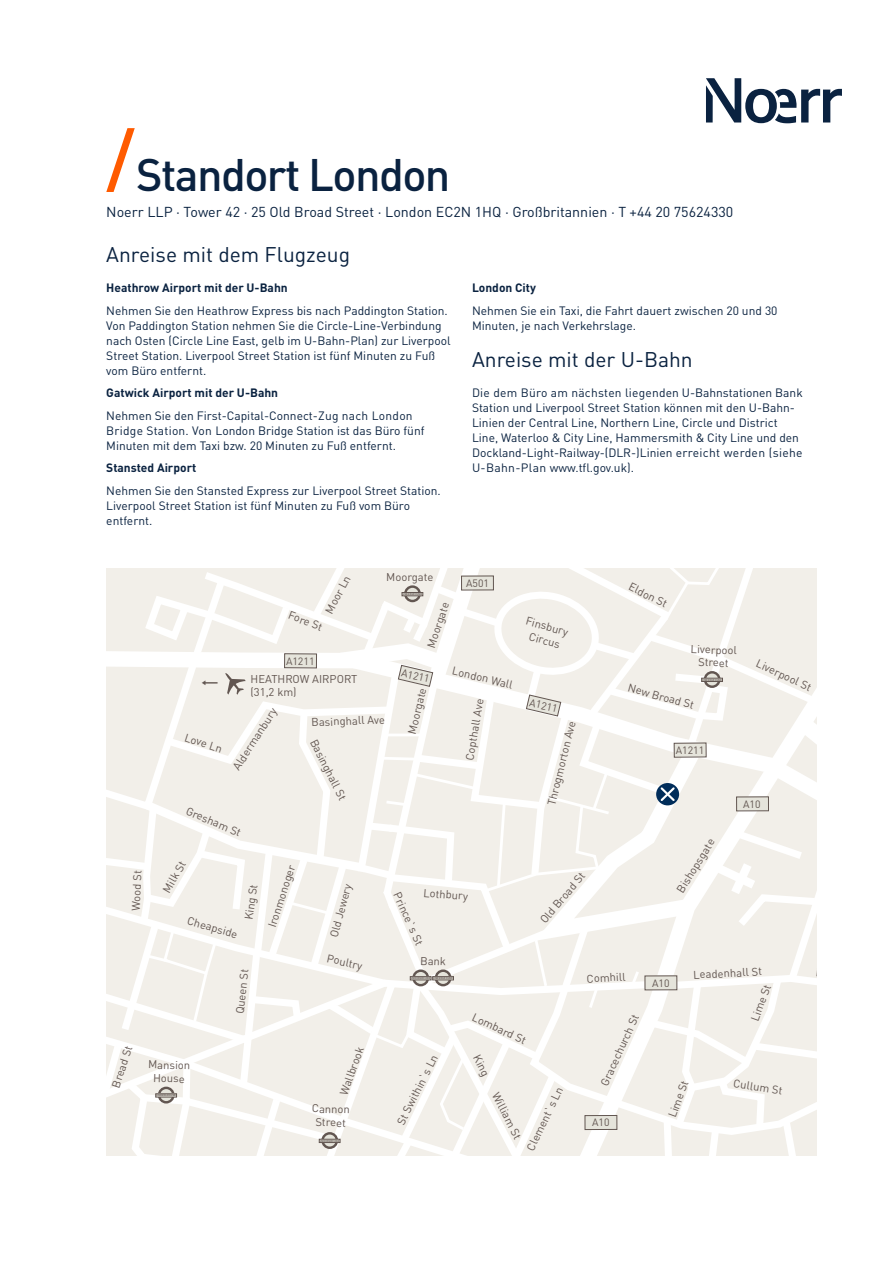
<style>
.page{position:relative;width:893px;height:1263px;background:#fff}
.page>*{position:absolute;margin:0;border:0;box-sizing:border-box;transform-origin:0 0}
.t1{font:500 45px "DINOT";letter-spacing:-.035em;color:#0a2240}
.t2{font:21px "DINOT";color:#0a2240}
.t3{font:14.25px "DINOT";color:#0a2240}
.t4{font:12px/15px "DINOT";color:#0a2240}
.t5{font:700 12px "DINOT";color:#0a2240}
.t6{font:11.25px/13.5px "DINOT";letter-spacing:-.005em;color:#625651;text-align:center}
.t7{font:10.5px "DINOT";color:#625651}
.t8{font:700 2.7px "DINOT";color:#625651}
.s1{font-size:74.25px;color:#ff5b00}
</style>
<div class="page">
<svg style="left:706px;top:78px;width:136px;height:45px"></svg>
<svg style="left:106px;top:568px;width:710px;height:587px"></svg>
<h1 class="t1" style="left:106px;top:140px;width:346px"><span class="s1">/</span>Standort London</h1>
<p class="t3" style="left:106px;top:201px;width:629px">Noerr LLP · Tower 42 · 25 Old Broad Street · London EC2N 1HQ · Großbritannien · T +44 20 75624330</p>
<h2 class="t2" style="left:106px;top:239px;width:245px">Anreise mit dem Flugzeug</h2>
<p class="t5" style="left:106px;top:278px;width:183px">Heathrow Airport mit der U-Bahn</p>
<p class="t4" style="left:106px;top:302px;width:346px">Nehmen Sie den Heathrow Express bis nach Paddington Station.<br>Von Paddington Station nehmen Sie die Circle-Line-Verbindung nach Osten (Circle Line East, gelb im U-Bahn-Plan) zur Liverpool Street Station. Liverpool Street Station ist fünf Minuten zu Fuß vom Büro entfernt.</p>
<p class="t5" style="left:106px;top:383px;width:173px">Gatwick Airport mit der U-Bahn</p>
<p class="t4" style="left:106px;top:407px;width:320px">Nehmen Sie den First-Capital-Connect-Zug nach London<br>Bridge Station. Von London Bridge Station ist das Büro fünf<br>Minuten mit dem Taxi bzw. 20 Minuten zu Fuß entfernt.</p>
<p class="t5" style="left:106px;top:458px;width:92px">Stansted Airport</p>
<p class="t4" style="left:106px;top:482px;width:336px">Nehmen Sie den Stansted Express zur Liverpool Street Station.<br>Liverpool Street Station ist fünf Minuten zu Fuß vom Büro entfernt.</p>
<p class="t5" style="left:472px;top:278px;width:66px">London City</p>
<p class="t4" style="left:472px;top:302px;width:307px">Nehmen Sie ein Taxi, die Fahrt dauert zwischen 20 und 30<br>Minuten, je nach Verkehrslage.</p>
<h2 class="t2" style="left:472px;top:344px;width:222px">Anreise mit der U-Bahn</h2>
<p class="t4" style="left:472px;top:385px;width:332px">Die dem Büro am nächsten liegenden U-Bahnstationen Bank Station und Liverpool Street Station können mit den U-Bahn-Linien der Central Line, Northern Line, Circle und District Line, Waterloo &amp; City Line, Hammersmith &amp; City Line und den Dockland-Light-Railway-(DLR-)Linien erreicht werden (siehe U-Bahn-Plan www.tfl.gov.uk).</p>
<p class="t6" style="left:187px;top:730px;width:40px;rotate:18deg">Love Ln</p>
<p class="t6" style="left:322px;top:609px;width:43px;rotate:-62deg">Moor Ln</p>
<p class="t6" style="left:291px;top:607px;width:37px;rotate:21deg">Fore St</p>
<p class="t7" style="left:286px;top:653px;width:30px">A1211</p>
<p class="t6" style="left:386px;top:569px;width:49px">Moorgate</p>
<p class="t8" style="left:403px;top:592px;width:21px">UNDERGROUND</p>
<p class="t6" style="left:423px;top:645px;width:49px;rotate:-71deg">Moorgate</p>
<p class="t7" style="left:466px;top:575px;width:25px">A501</p>
<p class="t6" style="left:251px;top:671px;width:108px;text-align:left">HEATHROW AIRPORT (31,2 km)</p>
<p class="t6" style="left:229px;top:765px;width:73px;rotate:-57deg">Alderm anbury</p>
<p class="t6" style="left:311px;top:715px;width:75px;rotate:-2deg">Basinghall Ave</p>
<p class="t6" style="left:320px;top:736px;width:68px;rotate:63deg">Basinghall St</p>
<p class="t6" style="left:454px;top:663px;width:63px;rotate:13deg">London Wall</p>
<p class="t7" style="left:403px;top:665px;width:30px;rotate:13deg">A1211</p>
<p class="t6" style="left:405px;top:732px;width:49px;rotate:-77deg">Moorgate</p>
<p class="t6" style="left:462px;top:759px;width:64px;rotate:-81deg">Copthall Ave</p>
<p class="t6" style="left:190px;top:803px;width:60px;rotate:23deg">Gresham St</p>
<p class="t6" style="left:528px;top:613px;width:45px;line-height:14.1px;rotate:15deg">Finsbury<br>Circus</p>
<p class="t7" style="left:531px;top:694px;width:30px;rotate:13deg">A1211</p>
<p class="t6" style="left:544px;top:803px;width:87px;rotate:-76deg">Throgm orton Ave</p>
<p class="t6" style="left:633px;top:579px;width:43px;rotate:27deg">Eldon St</p>
<p class="t6" style="left:691px;top:642px;width:48px;line-height:12.6px;rotate:2deg">Liverpool<br>Street</p>
<p class="t8" style="left:702px;top:678px;width:21px">UNDERGROUND</p>
<p class="t6" style="left:630px;top:679px;width:70px;rotate:16deg">New Broad St</p>
<p class="t7" style="left:675px;top:742px;width:30px;rotate:-1deg">A1211</p>
<p class="t6" style="left:760px;top:656px;width:61px;rotate:25deg">Liverpool St</p>
<p class="t7" style="left:743px;top:796px;width:19px">A10</p>
<p class="t6" style="left:159px;top:888px;width:36px;rotate:-60deg">Milk St</p>
<p class="t6" style="left:265px;top:924px;width:66px;rotate:-72deg">Ironm onoger</p>
<p class="t6" style="left:128px;top:910px;width:42px;rotate:-87deg">Wood St</p>
<p class="t6" style="left:537px;top:917px;width:64px;rotate:-50deg">Old Broad St</p>
<p class="t6" style="left:326px;top:935px;width:56px;rotate:-75deg">Old Jewery</p>
<p class="t6" style="left:241px;top:919px;width:37px;rotate:-82deg">King St</p>
<p class="t6" style="left:424px;top:885px;width:46px;rotate:4deg">Lothbury</p>
<p class="t6" style="left:404px;top:889px;width:58px;rotate:66deg">Prince`s St</p>
<p class="t6" style="left:190px;top:913px;width:53px;rotate:16deg">Cheapside</p>
<p class="t6" style="left:232px;top:1013px;width:47px;rotate:-84deg">Queen St</p>
<p class="t6" style="left:329px;top:951px;width:38px;rotate:12deg">Poultry</p>
<p class="t6" style="left:421px;top:953px;width:27px;rotate:2deg">Bank</p>
<p class="t6" style="left:586px;top:971px;width:40px;rotate:-3deg">Com hill</p>
<p class="t8" style="left:411px;top:976px;width:44px">UNDERGROUND UNDERGROUND</p>
<p class="t6" style="left:476px;top:1009px;width:60px;rotate:25deg">Lom bard St</p>
<p class="t6" style="left:597px;top:1081px;width:78px;rotate:-65deg">Gracechurch St</p>
<p class="t6" style="left:108px;top:1085px;width:45px;rotate:-72deg">Bread St</p>
<p class="t6" style="left:393px;top:1120px;width:79px;rotate:-63deg">St Swithin`s Ln</p>
<p class="t6" style="left:336px;top:1092px;width:51px;rotate:-70deg">Wallbrook</p>
<p class="t6" style="left:312px;top:1101px;width:40px;rotate:1deg">Cannon<br>Street</p>
<p class="t6" style="left:483px;top:1052px;width:24px;rotate:63deg">King</p>
<p class="t6" style="left:148px;top:1057px;width:44px;rotate:1deg">Mansion<br>H ouse</p>
<p class="t6" style="left:523px;top:1146px;width:71px;rotate:-64deg">Clem ent`s Ln</p>
<p class="t6" style="left:502px;top:1089px;width:52px;rotate:63deg">William St</p>
<p class="t8" style="left:156px;top:1093px;width:21px">UNDERGROUND</p>
<p class="t7" style="left:592px;top:1114px;width:19px">A10</p>
<p class="t8" style="left:320px;top:1139px;width:21px">UNDERGROUND</p>
<p class="t6" style="left:673px;top:887px;width:63px;rotate:-58deg">Bishopsgate</p>
<p class="t7" style="left:652px;top:975px;width:19px">A10</p>
<p class="t6" style="left:693px;top:967px;width:70px;rotate:-3deg">Leadenhall St</p>
<p class="t6" style="left:747px;top:1018px;width:40px;rotate:-70deg">Lim e St</p>
<p class="t6" style="left:665px;top:1114px;width:40px;rotate:-70deg">Lim e St</p>
<p class="t6" style="left:735px;top:1076px;width:51px;rotate:9deg">Cullum St</p>
</div>
